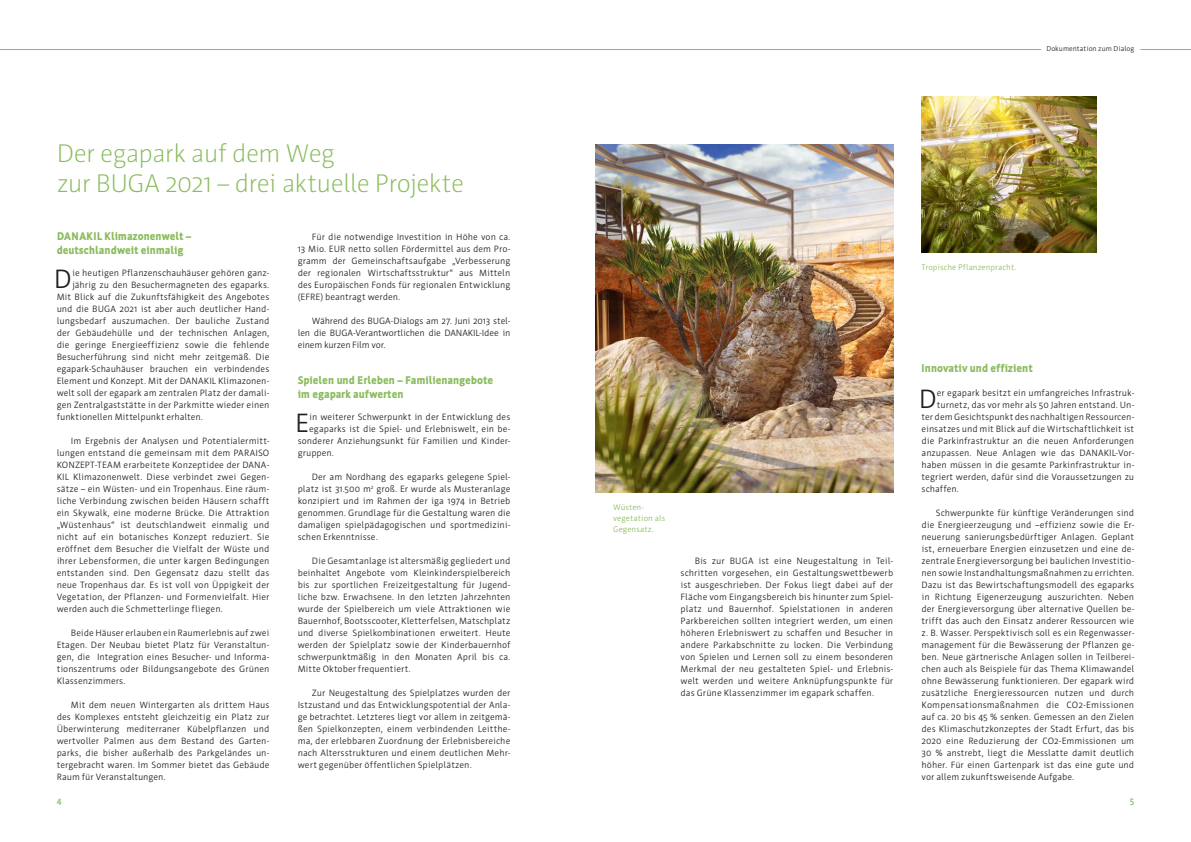
<style>
.page{position:relative;width:1191px;height:842px;background:#fff}
.page>*{position:absolute;margin:0;border:0;box-sizing:border-box;transform-origin:0 0}
.t1{font:26.1px "Werk";color:#231f20}
.t2{font:300 25px/30px "Werk";letter-spacing:-.03em;color:#8abc5e}
.t3{font:900 11px/14px "Werk";letter-spacing:-.005em;color:#8abc5e}
.t4{font:9px/12px "Werk";color:#231f20;text-align:justify}
.t5{font:700 9px "Werk";color:#8abc5e}
.t6{font:8px/11px "Werk";letter-spacing:.005em;color:#8abc5e}
.t7{font:7px "Werk";color:#231f20}
</style>
<div class="page">
<hr style="left:1140px;top:49px;width:51px;height:1px;background:#8abc5e">
<hr style="left:0;top:49px;width:1041px;height:1px;background:#8abc5e">
<img style="left:595px;top:145px;width:298px;height:347px">
<img style="left:921px;top:96px;width:176px;height:156px">
<h2 class="t2" style="left:57px;top:139px;width:409px">Der egapark auf dem Weg<br>zur BUGA 2021 – drei aktuelle Projekte</h2>
<p class="t3" style="left:57px;top:229px;width:136px">DANAKIL Klimazonenwelt – deutschlandweit einmalig</p>
<h1 class="t1" style="left:54px;top:264px;width:20px">D</h1>
<p class="t4" style="left:72px;top:267px;width:199px">ie heutigen Pflanzenschauhäuser gehören ganz-</p>
<p class="t4" style="left:298px;top:231px;width:214px;text-indent:14px">Für die notwendige Investition in Höhe von ca.<br>13 Mio. EUR netto sollen Fördermittel aus dem Pro&shy;gramm der Gemeinschaftsaufgabe „Verbesserung der regionalen Wirtschaftsstruktur“ aus Mitteln des Europäischen Fonds für regionalen Entwicklung (EFRE) beantragt werden.</p>
<p class="t4" style="left:298px;top:315px;width:214px;text-indent:14px">Während des BUGA-Dialogs am 27. Juni 2013 stel&shy;len die BUGA-Verantwortlichen die DANAKIL-Idee in einem kurzen Film vor.</p>
<p class="t3" style="left:298px;top:373px;width:197px">Spielen und Erleben – Familienangebote im egapark aufwerten</p>
<h1 class="t1" style="left:295px;top:408px;width:16px">E</h1>
<p class="t4" style="left:309px;top:411px;width:203px">in weiterer Schwerpunkt in der Entwicklung des</p>
<p class="t4" style="left:72px;top:279px;width:199px">jährig zu den Besuchermagneten des egaparks.</p>
<p class="t4" style="left:57px;top:291px;width:214px">Mit Blick auf die Zukunftsfähigkeit des Angebotes</p>
<p class="t4" style="left:57px;top:303px;width:214px">und die BUGA 2021 ist aber auch deutlicher Hand-</p>
<p class="t4" style="left:57px;top:315px;width:214px">lungsbedarf auszumachen. Der bauliche Zustand</p>
<p class="t4" style="left:57px;top:327px;width:214px">der Gebäudehülle und der technischen Anlagen,</p>
<p class="t4" style="left:57px;top:339px;width:214px">die geringe Energieeffizienz sowie die fehlende</p>
<p class="t4" style="left:57px;top:351px;width:214px">Besucherführung sind nicht mehr zeitgemäß. Die</p>
<p class="t4" style="left:57px;top:363px;width:214px">egapark-Schauhäuser brauchen ein verbindendes</p>
<p class="t4" style="left:57px;top:375px;width:214px">Element und Konzept. Mit der DANAKIL Klimazonen-</p>
<p class="t4" style="left:57px;top:387px;width:214px">welt soll der egapark am zentralen Platz der damali-</p>
<p class="t4" style="left:57px;top:399px;width:214px">gen Zentralgaststätte in der Parkmitte wieder einen</p>
<p class="t4" style="left:57px;top:411px;width:148px">funktionellen Mittelpunkt erhalten.</p>
<p class="t4" style="left:57px;top:435px;width:214px;text-indent:14px">Im Ergebnis der Analysen und Potentialermitt&shy;lungen entstand die gemeinsam mit dem PARAISO KONZEPT-TEAM erarbeitete Konzeptidee der DANA-KIL Klimazonenwelt. Diese verbindet zwei Gegen&shy;sätze – ein Wüsten- und ein Tropenhaus. Eine räum&shy;liche Verbindung zwischen beiden Häusern schafft ein Skywalk, eine moderne Brücke. Die Attraktion „Wüstenhaus“ ist deutschlandweit einmalig und nicht auf ein botanisches Konzept reduziert. Sie eröffnet dem Besucher die Vielfalt der Wüste und ihrer Lebensformen, die unter kargen Bedingungen entstanden sind. Den Gegensatz dazu stellt das neue Tropenhaus dar. Es ist voll von Üppigkeit der Vegetation, der Pflanzen- und Formenvielfalt. Hier werden auch die Schmetterlinge fliegen.</p>
<p class="t4" style="left:57px;top:627px;width:214px;text-indent:14px">Beide Häuser erlauben ein Raumerlebnis auf zwei Etagen. Der Neubau bietet Platz für Veranstaltun&shy;gen, die Integration eines Besucher- und Informa&shy;tionszentrums oder Bildungsangebote des Grünen Klassenzimmers.</p>
<p class="t4" style="left:57px;top:699px;width:214px;text-indent:14px">Mit dem neuen Wintergarten als drittem Haus des Komplexes entsteht gleichzeitig ein Platz zur Überwinterung mediterraner Kübelpflanzen und wertvoller Palmen aus dem Bestand des Garten&shy;parks, die bisher außerhalb des Parkgeländes un&shy;tergebracht waren. Im Sommer bietet das Gebäude Raum für Veranstaltungen.</p>
<p class="t4" style="left:309px;top:423px;width:203px">egaparks ist die Spiel- und Erlebniswelt, ein be-</p>
<p class="t4" style="left:298px;top:435px;width:214px">sonderer Anziehungsunkt für Familien und Kinder-</p>
<p class="t4" style="left:298px;top:447px;width:38px">gruppen.</p>
<p class="t4" style="left:298px;top:471px;width:214px;text-indent:14px">Der am Nordhang des egaparks gelegene Spiel&shy;platz ist 31.500 m<sup>2</sup> groß. Er wurde als Musteranlage konzipiert und im Rahmen der iga 1974 in Betrieb genommen. Grundlage für die Gestaltung waren die damaligen spielpädagogischen und sportmedizini&shy;schen Erkenntnisse.</p>
<p class="t4" style="left:298px;top:555px;width:214px;text-indent:14px">Die Gesamtanlage ist altersmäßig gegliedert und beinhaltet Angebote vom Kleinkinderspielbereich bis zur sportlichen Freizeitgestaltung für Jugend&shy;liche bzw. Erwachsene. In den letzten Jahrzehnten wurde der Spielbereich um viele Attraktionen wie Bauernhof, Bootsscooter, Kletterfelsen, Matschplatz und diverse Spielkombinationen erweitert. Heute werden der Spielplatz sowie der Kinderbauernhof schwerpunktmäßig in den Monaten April bis ca.<br>Mitte Oktober frequentiert.</p>
<p class="t4" style="left:298px;top:687px;width:214px;text-indent:14px">Zur Neugestaltung des Spielplatzes wurden der Istzustand und das Entwicklungspotential der Anla&shy;ge betrachtet. Letzteres liegt vor allem in zeitgemä&shy;ßen Spielkonzepten, einem verbindenden Leitthe&shy;ma, der erlebbaren Zuordnung der Erlebnisbereiche nach Altersstrukturen und einem deutlichen Mehr&shy;wert gegenüber öffentlichen Spielplätzen.</p>
<p class="t7" style="left:1046px;top:45px;width:89px">Dokumentation zum Dialog</p>
<p class="t6" style="left:921px;top:262px;width:96px">Tropische Pflanzenpracht.</p>
<p class="t6" style="left:613px;top:502px;width:54px">Wüsten&shy;vegetation als<br>Gegensatz.</p>
<p class="t4" style="left:680px;top:555px;width:214px;text-indent:14px">Bis zur BUGA ist eine Neugestaltung in Teil&shy;schritten vorgesehen, ein Gestaltungswettbewerb ist ausgeschrieben. Der Fokus liegt dabei auf der Fläche vom Eingangsbereich bis hinunter zum Spiel&shy;platz und Bauernhof. Spielstationen in anderen Parkbereichen sollten integriert werden, um einen höheren Erlebniswert zu schaffen und Besucher in andere Parkabschnitte zu locken. Die Verbindung von Spielen und Lernen soll zu einem besonderen Merkmal der neu gestalteten Spiel- und Erlebnis&shy;welt werden und weitere Anknüpfungspunkte für das Grüne Klassenzimmer im egapark schaffen.</p>
<p class="t3" style="left:921px;top:361px;width:113px">Innovativ und effizient</p>
<h1 class="t1" style="left:919px;top:384px;width:20px">D</h1>
<p class="t4" style="left:937px;top:387px;width:199px">er egapark besitzt ein umfangreiches Infrastruk-</p>
<p class="t4" style="left:937px;top:399px;width:199px">turnetz, das vor mehr als 50 Jahren entstand. Un-</p>
<p class="t4" style="left:921px;top:411px;width:214px">ter dem Gesichtspunkt des nachhaltigen Ressourcen-</p>
<p class="t4" style="left:921px;top:423px;width:214px">einsatzes und mit Blick auf die Wirtschaftlichkeit ist</p>
<p class="t4" style="left:921px;top:435px;width:214px">die Parkinfrastruktur an die neuen Anforderungen</p>
<p class="t4" style="left:921px;top:447px;width:214px">anzupassen. Neue Anlagen wie das DANAKIL-Vor-</p>
<p class="t4" style="left:921px;top:459px;width:214px">haben müssen in die gesamte Parkinfrastruktur in-</p>
<p class="t4" style="left:921px;top:471px;width:214px">tegriert werden, dafür sind die Voraussetzungen zu</p>
<p class="t4" style="left:921px;top:483px;width:39px">schaffen.</p>
<p class="t4" style="left:921px;top:507px;width:214px;text-indent:14px">Schwerpunkte für künftige Veränderungen sind die Energieerzeugung und –effizienz sowie die Er&shy;neuerung sanierungsbedürftiger Anlagen. Geplant ist, erneuerbare Energien einzusetzen und eine de&shy;zentrale Energieversorgung bei baulichen Investitio&shy;nen sowie Instandhaltungsmaßnahmen zu errichten.<br>Dazu ist das Bewirtschaftungsmodell des egaparks in Richtung Eigenerzeugung auszurichten. Neben der Energieversorgung über alternative Quellen be&shy;trifft das auch den Einsatz anderer Ressourcen wie z. B. Wasser. Perspektivisch soll es ein Regenwasser&shy;management für die Bewässerung der Pflanzen ge&shy;ben. Neue gärtnerische Anlagen sollen in Teilberei&shy;chen auch als Beispiele für das Thema Klimawandel ohne Bewässerung funktionieren. Der egapark wird zusätzliche Energieressourcen nutzen und durch Kompensationsmaßnahmen die CO2-Emissionen auf ca. 20 bis 45 % senken. Gemessen an den Zielen des Klimaschutzkonzeptes der Stadt Erfurt, das bis 2020 eine Reduzierung der CO2-Emmissionen um 30 % anstrebt, liegt die Messlatte damit deutlich höher. Für einen Gartenpark ist das eine gute und vor allem zukunftsweisende Aufgabe.</p>
<p class="t5" style="left:57px;top:796px;width:6px">4</p>
<p class="t5" style="left:1129px;top:796px;width:6px">5</p>
</div>
